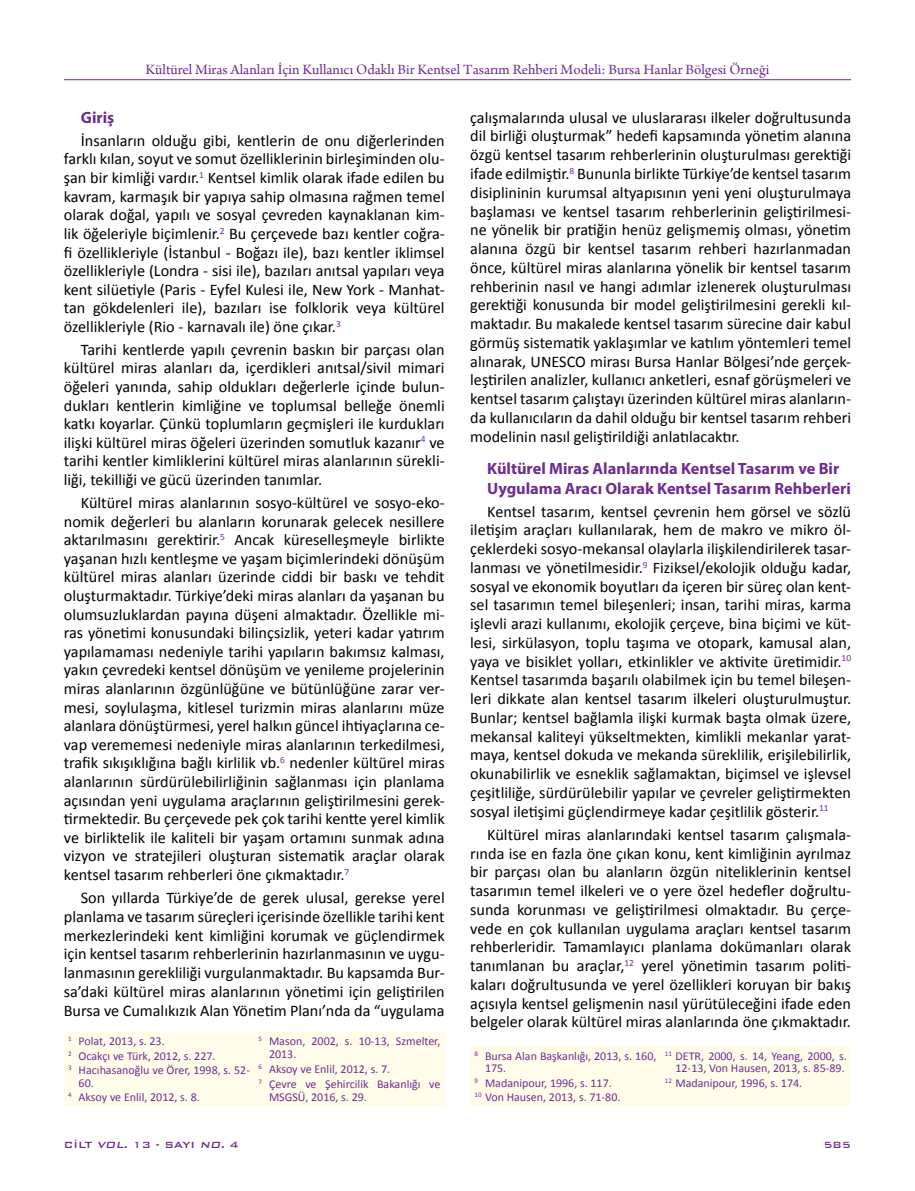
<style>
.page{position:relative;width:915px;height:1191px;background:#fff}
.page>*{position:absolute;margin:0;border:0;box-sizing:border-box;transform-origin:0 0}
.t1{font:700 16.35px/19.6px "Myriad Pro";color:#6f2c91}
.t2{font:16.2px/18.8px "Calibri";color:#000;text-align:justify}
.t3{font:15px "Arno Pro";color:#6f2c91}
.t4{font:12px/14.5px "Calibri";color:#6f2c91}
.t5{font:500 12px "Bank Gothic BT";color:#6f2c91}
.s1{font-style:italic}
</style>
<div class="page">
<div style="left:470px;top:1046px;width:190px;height:59px;background:#fffde9"></div>
<div style="left:64px;top:1031px;width:190px;height:74px;background:#fffde9"></div>
<div style="left:660px;top:1046px;width:190px;height:59px;background:#fffde9"></div>
<div style="left:254px;top:1031px;width:190px;height:74px;background:#fffde9"></div>
<hr style="left:64px;top:79px;width:786px;height:1px;background:#6f2c91">
<p class="t3" style="left:145px;top:61px;width:625px">Kültürel Miras Alanları İçin Kullanıcı Odaklı Bir Kentsel Tasarım Rehberi Modeli: Bursa Hanlar Bölgesi Örneği</p>
<p class="t1" style="left:81px;top:107px;width:35px">Giriş</p>
<p class="t2" style="left:64px;top:131px;width:382px;text-indent:17px">İnsanların olduğu gibi, kentlerin de onu diğerlerinden farklı kılan, soyut ve somut özelliklerinin birleşiminden olu&shy;şan bir kimliği vardır.<sup>1</sup> Kentsel kimlik olarak ifade edilen bu kavram, karmaşık bir yapıya sahip olmasına rağmen temel olarak doğal, yapılı ve sosyal çevreden kaynaklanan kim&shy;lik öğeleriyle biçimlenir.<sup>2</sup> Bu çerçevede bazı kentler coğra&shy;fi özellikleriyle (İstanbul - Boğazı ile), bazı kentler iklimsel özellikleriyle (Londra - sisi ile), bazıları anıtsal yapıları veya kent silüetiyle (Paris - Eyfel Kulesi ile, New York - Manhat&shy;tan gökdelenleri ile), bazıları ise folklorik veya kültürel özellikleriyle (Rio - karnavalı ile) öne çıkar.<sup>3</sup></p>
<p class="t2" style="left:64px;top:340px;width:382px;text-indent:17px">Tarihi kentlerde yapılı çevrenin baskın bir parçası olan kültürel miras alanları da, içerdikleri anıtsal/sivil mimari öğeleri yanında, sahip oldukları değerlerle içinde bulun&shy;dukları kentlerin kimliğine ve toplumsal belleğe önemli katkı koyarlar. Çünkü toplumların geçmişleri ile kurdukları ilişki kültürel miras öğeleri üzerinden somutluk kazanır<sup>4</sup> ve tarihi kentler kimliklerini kültürel miras alanlarının sürekli&shy;liği, tekilliği ve gücü üzerinden tanımlar.</p>
<p class="t2" style="left:64px;top:493px;width:382px;text-indent:17px">Kültürel miras alanlarının sosyo-kültürel ve sosyo-eko&shy;nomik değerleri bu alanların korunarak gelecek nesillere aktarılmasını gerektirir.<sup>5</sup> Ancak küreselleşmeyle birlikte yaşanan hızlı kentleşme ve yaşam biçimlerindeki dönüşüm kültürel miras alanları üzerinde ciddi bir baskı ve tehdit oluşturmaktadır. Türkiye’deki miras alanları da yaşanan bu olumsuzluklardan payına düşeni almaktadır. Özellikle mi&shy;ras yönetimi konusundaki bilinçsizlik, yeteri kadar yatırım yapılamaması nedeniyle tarihi yapıların bakımsız kalması, yakın çevredeki kentsel dönüşüm ve yenileme projelerinin miras alanlarının özgünlüğüne ve bütünlüğüne zarar ver&shy;mesi, soylulaşma, kitlesel turizmin miras alanlarını müze alanlara dönüştürmesi, yerel halkın güncel ihtiyaçlarına ce&shy;vap verememesi nedeniyle miras alanlarının terkedilmesi, trafik sıkışıklığına bağlı kirlilik vb.<sup>6</sup> nedenler kültürel miras alanlarının sürdürülebilirliğinin sağlanması için planlama açısından yeni uygulama araçlarının geliştirilmesini gerek&shy;tirmektedir. Bu çerçevede pek çok tarihi kentte yerel kimlik ve birliktelik ile kaliteli bir yaşam ortamını sunmak adına vizyon ve stratejileri oluşturan sistematik araçlar olarak kentsel tasarım rehberleri öne çıkmaktadır.<sup>7</sup></p>
<p class="t2" style="left:64px;top:888px;width:382px;text-indent:17px">Son yıllarda Türkiye’de de gerek ulusal, gerekse yerel planlama ve tasarım süreçleri içerisinde özellikle tarihi kent merkezlerindeki kent kimliğini korumak ve güçlendirmek için kentsel tasarım rehberlerinin hazırlanmasının ve uygu&shy;lanmasının gerekliliği vurgulanmaktadır. Bu kapsamda Bur&shy;sa’daki kültürel miras alanlarının yönetimi için geliştirilen Bursa ve Cumalıkızık Alan Yönetim Planı’nda da “uygulama</p>
<p class="t4" style="left:68px;top:1033px;width:183px"><sup>1</sup> Polat, 2013, s. 23.<br><sup>2</sup> Ocakçı ve Türk, 2012, s. 227.<br><sup>3</sup> Hacıhasanoğlu ve Örer, 1998, s. 52-</p>
<p class="t4" style="left:68px;top:1075px;width:133px;text-indent:10px">60.<br><sup>4</sup> Aksoy ve Enlil, 2012, s. 8.</p>
<p class="t4" style="left:269px;top:1034px;width:173px;line-height:13px;text-indent:-10px"><sup>5</sup> Mason, 2002, s. 10-13, Szmelter,<br>2013.</p>
<p class="t4" style="left:258px;top:1061px;width:183px;line-height:15.1px"><sup>6</sup> Aksoy ve Enlil, 2012, s. 7.<br><sup>7</sup> Çevre ve Şehircilik Bakanlığı ve</p>
<p class="t4" style="left:269px;top:1090px;width:99px">MSGSÜ, 2016, s. 29.</p>
<p class="t2" style="left:470px;top:108px;width:382px">çalışmalarında ulusal ve uluslararası ilkeler doğrultusunda dil birliği oluşturmak” hedefi kapsamında yönetim alanına özgü kentsel tasarım rehberlerinin oluşturulması gerektiği ifade edilmiştir.<sup>8</sup> Bununla birlikte Türkiye’de kentsel tasarım disiplininin kurumsal altyapısının yeni yeni oluşturulmaya başlaması ve kentsel tasarım rehberlerinin geliştirilmesi&shy;ne yönelik bir pratiğin henüz gelişmemiş olması, yönetim alanına özgü bir kentsel tasarım rehberi hazırlanmadan önce, kültürel miras alanlarına yönelik bir kentsel tasarım rehberinin nasıl ve hangi adımlar izlenerek oluşturulması gerektiği konusunda bir model geliştirilmesini gerekli kıl&shy;maktadır. Bu makalede kentsel tasarım sürecine dair kabul görmüş sistematik yaklaşımlar ve katılım yöntemleri temel alınarak, UNESCO mirası Bursa Hanlar Bölgesi’nde gerçek&shy;leştirilen analizler, kullanıcı anketleri, esnaf görüşmeleri ve kentsel tasarım çalıştayı üzerinden kültürel miras alanların&shy;da kullanıcıların da dahil olduğu bir kentsel tasarım rehberi modelinin nasıl geliştirildiği anlatılacaktır.</p>
<p class="t1" style="left:487px;top:458px;width:365px">Kültürel Miras Alanlarında Kentsel Tasarım ve Bir<br>Uygulama Aracı Olarak Kentsel Tasarım Rehberleri</p>
<p class="t2" style="left:470px;top:502px;width:382px;text-indent:17px">Kentsel tasarım, kentsel çevrenin hem görsel ve sözlü iletişim araçları kullanılarak, hem de makro ve mikro öl&shy;çeklerdeki sosyo-mekansal olaylarla ilişkilendirilerek tasar&shy;lanması ve yönetilmesidir.<sup>9</sup> Fiziksel/ekolojik olduğu kadar, sosyal ve ekonomik boyutları da içeren bir süreç olan kent&shy;sel tasarımın temel bileşenleri; insan, tarihi miras, karma işlevli arazi kullanımı, ekolojik çerçeve, bina biçimi ve küt&shy;lesi, sirkülasyon, toplu taşıma ve otopark, kamusal alan, yaya ve bisiklet yolları, etkinlikler ve aktivite üretimidir.<sup>10<br></sup>Kentsel tasarımda başarılı olabilmek için bu temel bileşen&shy;leri dikkate alan kentsel tasarım ilkeleri oluşturulmuştur.<br>Bunlar; kentsel bağlamla ilişki kurmak başta olmak üzere, mekansal kaliteyi yükseltmekten, kimlikli mekanlar yarat&shy;maya, kentsel dokuda ve mekanda sü reklilik, erişilebilirlik, okunabilirlik ve esneklik sağlamaktan, biçimsel ve işlevsel çeşitliliğe, sürdürülebilir yapılar ve çevreler geliştirmekten sosyal iletişimi güçlendirmeye kadar çeşitlilik gösterir.<sup>11</sup></p>
<p class="t2" style="left:470px;top:825px;width:382px;text-indent:17px">Kültürel miras alanlarındaki kentsel tasarım çalışmala&shy;rında ise en fazla öne çıkan konu, kent kimliğinin ayrılmaz bir parçası olan bu alanların özgün niteliklerinin kentsel tasarımın temel ilkeleri ve o yere özel hedefler doğrultu&shy;sunda korunması ve geliştirilmesi olmaktadır. Bu çerçe&shy;vede en çok kullanılan uygulama araçları kentsel tasarım rehberleridir. Tamamlayıcı planlama dokümanları olarak tanımlanan bu araçlar,<sup>12</sup> yerel yönetimin tasarım politi&shy;kaları doğrultusunda ve yerel özellikleri koruyan bir bakış açısıyla kentsel gelişmenin nasıl yürütüleceğini ifade eden belgeler olarak kültürel miras alanlarında öne çıkmaktadır.</p>
<p class="t4" style="left:485px;top:1049px;width:173px;line-height:12.5px;text-indent:-11px"><sup>8</sup> Bursa Alan Başkanlığı, 2013, s. 160,<br>175.</p>
<p class="t4" style="left:474px;top:1075px;width:147px"><sup>9</sup> Madanipour, 1996, s. 117.<br><sup>10</sup> Von Hausen, 2013, s. 71-80.</p>
<p class="t4" style="left:664px;top:1049px;width:183px;line-height:12.5px;text-align:right"><sup>11</sup> DETR, 2000, s. 14, Yeang, 2000, s.<br>12-13, Von Hausen, 2013, s. 85-89.</p>
<p class="t4" style="left:664px;top:1075px;width:139px"><sup>12</sup> Madanipour, 1996, s. 174.</p>
<p class="t5" style="left:64px;top:1138px;width:176px">CİLT <span class="s1">VOL.</span> 13 - SAYI <span class="s1">NO.</span> 4</p>
<p class="t5" style="left:823px;top:1138px;width:29px">585</p>
</div>
